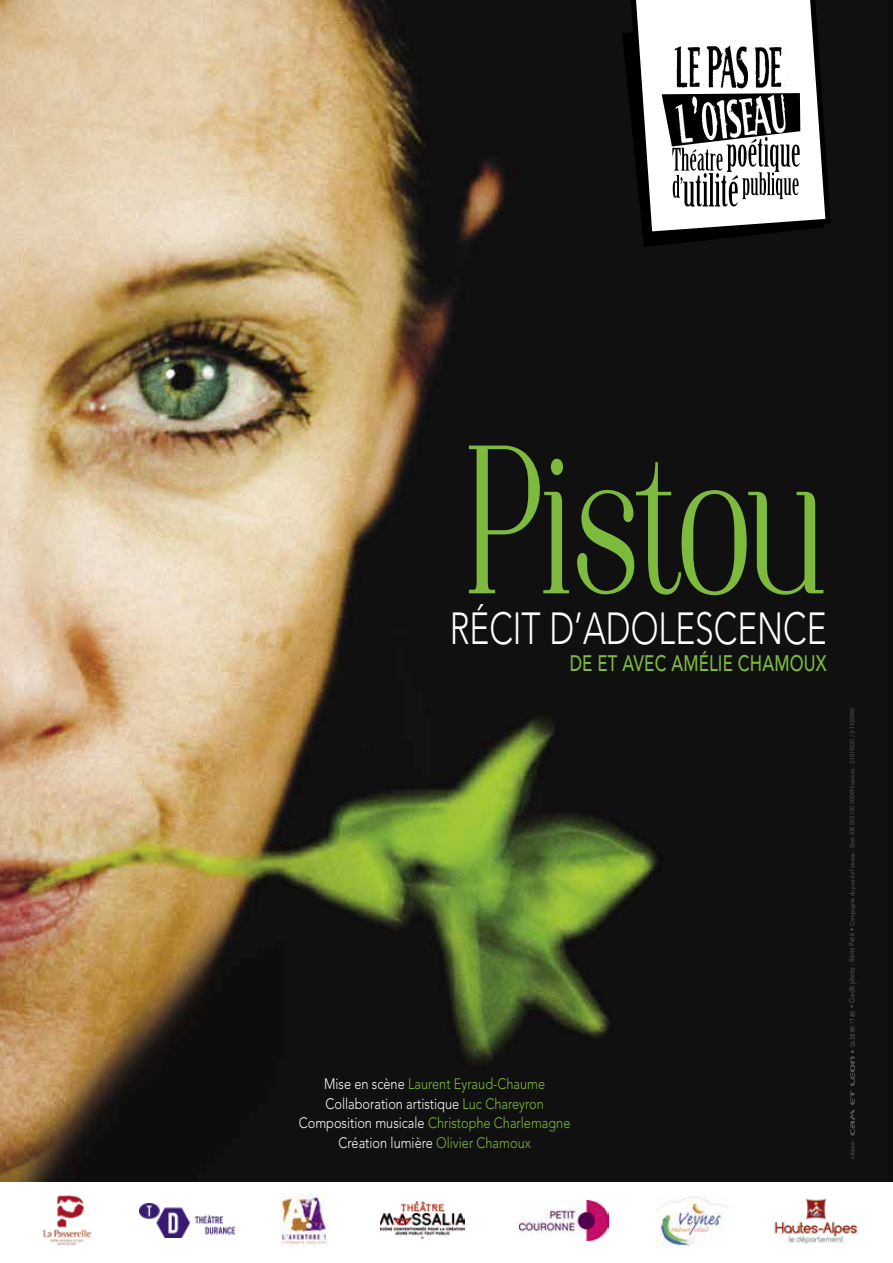
<style>
.page{position:relative;width:893px;height:1263px;background:#fff}
.page>*{position:absolute;margin:0;border:0;box-sizing:border-box;transform-origin:0 0}
.t1{font:211.05px "Night Still Comes";letter-spacing:-.04em;color:#7eba3d;scale:.75 1}
.t2{font:300 44.55px "Avenir";color:#fff;scale:.75 1}
.t3{font:500 22.35px "Avenir";letter-spacing:.01em;color:#7eba3d;scale:.75 1}
.t4{font:300 15px/19.5px "Avenir";color:#fff;text-align:center;scale:.85 1}
.t5{font:500 6.3px "Avenir";color:#565351;scale:.85 1}
.s1{font-size:7.35px}
.s2{color:#7eba3d}
</style>
<div class="page">
<img style="left:0;top:0;width:893px;height:1181px">
<img style="left:43px;top:1195px;width:48px;height:51px">
<img style="left:140px;top:1204px;width:94px;height:33px">
<img style="left:381px;top:1201px;width:84px;height:38px">
<img style="left:519px;top:1200px;width:89px;height:40px">
<img style="left:280px;top:1194px;width:47px;height:52px">
<img style="left:775px;top:1198px;width:83px;height:46px">
<img style="left:657px;top:1195px;width:71px;height:51px">
<img style="left:850px;top:1011px;width:5px;height:147px">
<svg style="left:622px;top:14px;width:202px;height:233px;background:#0d0d0d"></svg>
<svg style="left:625px;top:0;width:209px;height:240px"></svg>
<svg style="left:662px;top:45px;width:138px;height:161px"></svg>
<h1 class="t1" style="left:464px;top:432px;width:485px">Pistou</h1>
<h2 class="t2" style="left:450px;top:603px;width:504px">RÉCIT D’ADOLESCENCE</h2>
<h3 class="t3" style="left:570px;top:651px;width:344px">DE ET AVEC AMÉLIE CHAMOUX</h3>
<p class="t5" style="left:849px;top:1008px;width:354px;rotate:-90deg"><span class="s1">• Credit photo : Rémi Petit •</span> Compagnie du pas de l’oiseau : Siret 478 553 100 00049 licences : 2-1019520 / 3-1105980</p>
<p class="t4" style="left:299px;top:1074px;width:321px">Mise en scène <span class="s2">Laurent Eyraud-Chaume </span>Collaboration artistique <span class="s2">Luc Chareyron </span>Composition musicale <span class="s2">Christophe Charlemagne </span>Création lumière <span class="s2">Olivier Chamoux</span></p>
</div>
